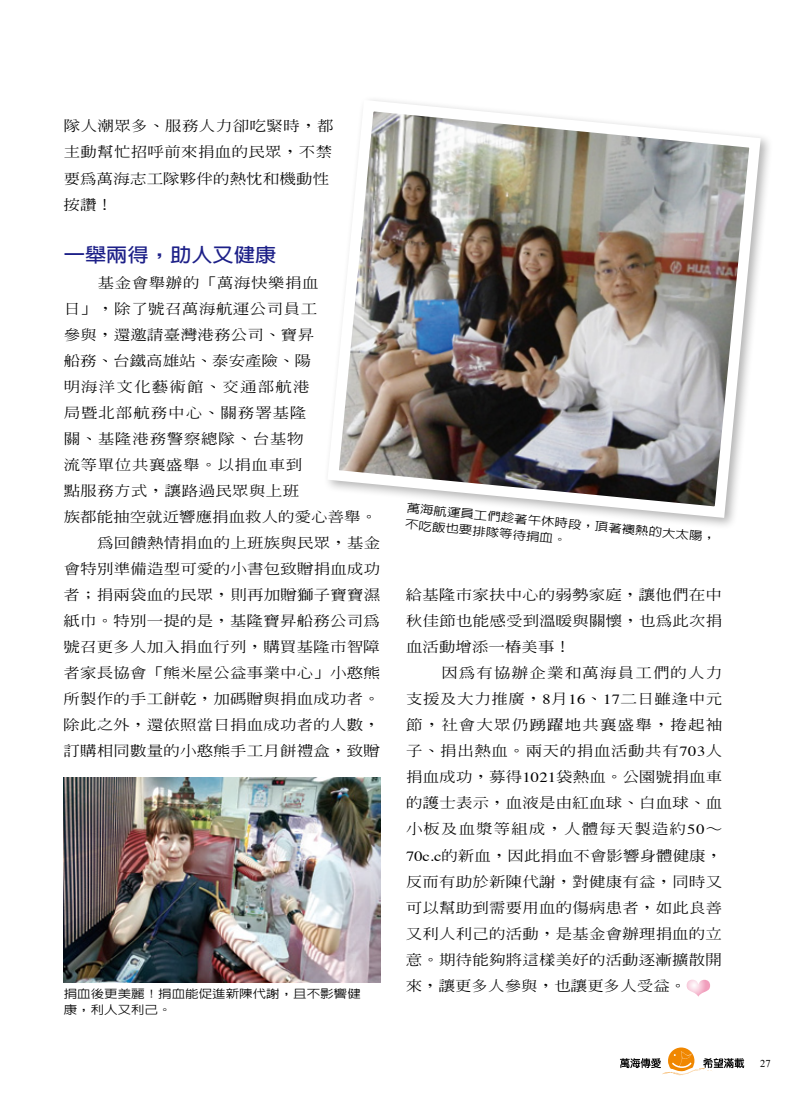
<style>
.page{position:relative;width:808px;height:1106px;background:#fff}
.page>*{position:absolute;margin:0;border:0;box-sizing:border-box;transform-origin:0 0}
.t1{font:700 19.2px "AR Hei B5 HK";color:#1d2088;scale:1.11 1}
.t2{font:500 14.1px/26.1px "AR Ming B5";letter-spacing:.01em;color:#000;text-align:justify;scale:1.18 1}
.t3{font:500 14.1px "AR Ming B5";letter-spacing:.07em;color:#000;scale:1.18 1}
.t4{font:500 14.1px "AR Ming B5";letter-spacing:.055em;color:#000;scale:1.18 1}
.t5{font:500 14.1px "AR Ming B5";letter-spacing:.04em;color:#000;scale:1.18 1}
.t6{font:500 14.1px "AR Ming B5";letter-spacing:.035em;color:#000;scale:1.18 1}
.t7{font:500 14.1px "AR Ming B5";letter-spacing:.03em;color:#000;scale:1.18 1}
.t8{font:500 11.55px/15.6px "AR Hei B5 HK";color:#000;scale:1.18 1}
.t9{font:10.5px "Times New Roman";color:#000}
.s1{font-family:"Times";font-weight:400}
</style>
<div class="page">
<img style="left:687px;top:979px;width:23px;height:17px">
<img style="left:328px;top:100px;width:438px;height:423px">
<img style="left:64px;top:777px;width:317px;height:205px">
<svg style="left:620px;top:1047px;width:124px;height:29px"></svg>
<p class="t2" style="left:64px;top:113px;width:230px;text-align:left">隊人潮眾多、服務人力卻吃緊時，都主動幫忙招呼前來捐血的民眾，不禁要為萬海志工隊夥伴的熱忱和機動性按讚！</p>
<h1 class="t1" style="left:64px;top:245px;width:193px">一舉兩得，助人又健康</h1>
<p class="t7" style="left:98px;top:275px;width:189px">基金會舉辦的「萬海快樂捐血</p>
<p class="t2" style="left:64px;top:295px;width:216px">日」，除了號召萬海航運公司員工</p>
<p class="t2" style="left:64px;top:321px;width:214px">參與，還邀請臺灣港務公司、寶昇</p>
<p class="t2" style="left:64px;top:347px;width:211px">船務、台鐵高雄站、泰安產險、陽</p>
<p class="t3" style="left:64px;top:379px;width:210px">明海洋文化藝術館、交通部航港</p>
<p class="t4" style="left:64px;top:405px;width:207px">局暨北部航務中心、關務署基隆</p>
<p class="t5" style="left:64px;top:431px;width:205px">關、基隆港務警察總隊、台基物</p>
<p class="t6" style="left:64px;top:457px;width:204px">流等單位共襄盛舉。以捐血車到</p>
<p class="t2" style="left:64px;top:477px;width:201px">點服務方式，讓路過民眾與上班</p>
<p class="t2" style="left:64px;top:503px;width:267px">族都能抽空就近響應捐血救人的愛心善舉。</p>
<p class="t2" style="left:97px;top:529px;width:241px">為回饋熱情捐血的上班族與民眾，基金</p>
<p class="t2" style="left:64px;top:555px;width:270px">會特別準備造型可愛的小書包致贈捐血成功</p>
<p class="t2" style="left:64px;top:582px;width:270px">者；捐兩袋血的民眾，則再加贈獅子寶寶濕</p>
<p class="t2" style="left:64px;top:608px;width:270px">紙巾。特別一提的是，基隆寶昇船務公司為</p>
<p class="t2" style="left:64px;top:634px;width:270px">號召更多人加入捐血行列，購買基隆市智障</p>
<p class="t2" style="left:64px;top:660px;width:270px">者家長協會「熊米屋公益事業中心」小憨熊</p>
<p class="t2" style="left:64px;top:686px;width:270px">所製作的手工餅乾，加碼贈與捐血成功者。</p>
<p class="t2" style="left:63px;top:712px;width:270px">除此之外，還依照當日捐血成功者的人數，</p>
<p class="t2" style="left:63px;top:738px;width:270px">訂購相同數量的小憨熊手工月餅禮盒，致贈</p>
<p class="t8" style="left:64px;top:985px;width:253px;line-height:16.2px">捐血後更美麗！捐血能促進新陳代謝，且不影響健康，利人又利己。</p>
<p class="t8" style="left:407px;top:501px;width:265px;rotate:5deg">萬海航運員工們趁著午休時段，頂著襖熱的大太陽，不吃飯也要排隊等待捐血。</p>
<p class="t2" style="left:406px;top:582px;width:270px">給基隆市家扶中心的弱勢家庭，讓他們在中秋佳節也能感受到溫暖與關懷，也為此次捐血活動增添一樁美事！</p>
<p class="t2" style="left:406px;top:660px;width:270px;text-indent:36px">因為有協辦企業和萬海員工們的人力支援及大力推廣，<span class="s1">8</span>月<span class="s1">16</span>、<span class="s1">17</span>二日雖逢中元節，社會大眾仍踴躍地共襄盛舉，捲起袖子、捐出熱血。兩天的捐血活動共有<span class="s1">703</span>人捐血成功，募得<span class="s1">1021</span>袋熱血。公園號捐血車的護士表示，血液是由紅血球、白血球、血小板及血漿等組成，人體每天製造約<span class="s1">50</span>∼ <span class="s1">70c.c</span>的新血，因此捐血不會影響身體健康，反而有助於新陳代謝，對健康有益，同時又可以幫助到需要用血的傷病患者，如此良善又利人利己的活動，是基金會辦理捐血的立意。期待能夠將這樣美好的活動逐漸擴散開來，讓更多人參與，也讓更多人受益。</p>
<p class="t9" style="left:760px;top:1056px;width:12px">27</p>
</div>
